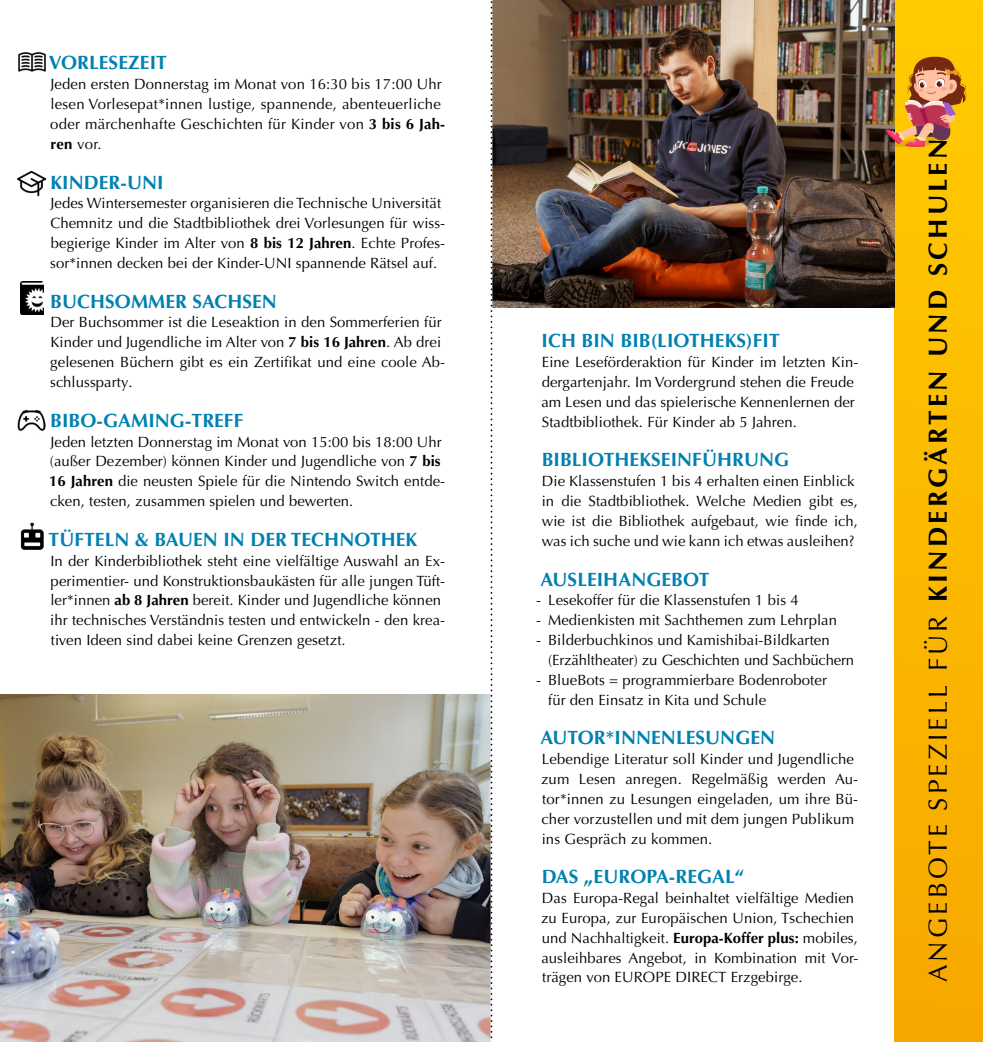
<style>
.page{position:relative;width:983px;height:1042px;background:#fff}
.page>*{position:absolute;margin:0;border:0;box-sizing:border-box;transform-origin:0 0}
.t1{font:700 26.25px "Optima LT Pro";letter-spacing:.12em;color:#000}
.t2{font:700 19.25px "Optima LT Pro";letter-spacing:.005em;color:#0081b1}
.t3{font:14.88px/19.8px "Optima LT Pro";letter-spacing:.005em;color:#000}
.s1{font-weight:700}
.s2{font-weight:400}
</style>
<div class="page">
<div style="left:893px;top:0;width:89px;height:1042px;background:linear-gradient(to bottom,#fc0,#f7a700)"></div>
<img style="left:492px;top:0;width:401px;height:308px">
<img style="left:0;top:694px;width:490px;height:348px">
<img style="left:882px;top:53px;width:87px;height:98px">
<img style="left:18px;top:409px;width:28px;height:22px">
<img style="left:18px;top:170px;width:28px;height:26px">
<img style="left:18px;top:52px;width:28px;height:20px">
<img style="left:21px;top:522px;width:22px;height:27px">
<img style="left:20px;top:281px;width:24px;height:33px">
<svg style="left:490px;top:1px;width:2px;height:1041px"></svg>
<p class="t2" style="left:49px;top:51px;width:120px">VORLESEZEIT</p>
<p class="t3" style="left:50px;top:74px;width:396px">Jeden ersten Donnerstag im Monat von 16:30 bis 17:00 Uhr lesen Vorlesepat*innen lustige, spannende, abenteuerliche oder märchenhafte Geschichten für Kinder von <span class="s1">3 bis 6 Jah&shy;ren</span> vor.</p>
<p class="t2" style="left:50px;top:170px;width:115px">KINDER-UNI</p>
<p class="t3" style="left:50px;top:194px;width:396px">Jedes Wintersemester organisieren die Technische Universität Chemnitz und die Stadtbibliothek drei Vorlesungen für wiss&shy;begierige Kinder im Alter von <span class="s1">8 bis 12 Jahren</span>. Echte Profes&shy;sor*innen decken bei der Kinder-UNI spannende Rätsel auf.</p>
<p class="t2" style="left:50px;top:289px;width:228px">BUCHSOMMER SACHSEN</p>
<p class="t3" style="left:50px;top:313px;width:396px">Der Buchsommer ist die Leseaktion in den Sommerferien für Kinder und Jugendliche im Alter von <span class="s1">7 bis 16 Jahren</span>. Ab drei gelesenen Büchern gibt es ein Zertifikat und eine coole Ab&shy;schlussparty.</p>
<p class="t2" style="left:50px;top:408px;width:194px">BIBO-GAMING-TREFF</p>
<p class="t3" style="left:49px;top:432px;width:397px">Jeden letzten Donnerstag im Monat von 15:00 bis 18:00 Uhr (außer Dezember) können Kinder und Jugendliche von <span class="s1">7 bis 16 Jahren</span> die neusten Spiele für die Nintendo Switch entde&shy;cken, testen, zusammen spielen und bewerten.</p>
<p class="t2" style="left:49px;top:527px;width:370px">TÜFTELN &amp; BAUEN IN DER TECHNOTHEK</p>
<p class="t3" style="left:50px;top:551px;width:396px">In der Kinderbibliothek steht eine vielfältige Auswahl an Ex&shy;perimentier- und Konstruktionsbaukästen für alle jungen Tüft&shy;ler*innen <span class="s1">ab 8 Jahren</span> bereit. Kinder und Jugendliche können ihr technisches Verständnis testen und entwickeln - den krea&shy;tiven Ideen sind dabei keine Grenzen gesetzt.</p>
<p class="t2" style="left:541px;top:328px;width:239px">ICH BIN BIB(LIOTHEKS)FIT</p>
<p class="t3" style="left:541px;top:352px;width:318px">Eine Leseförderaktion für Kinder im letzten Kin&shy;dergartenjahr. Im Vordergrund stehen die Freude am Lesen und das spielerische Kennenlernen der Stadtbibliothek. Für Kinder ab 5 Jahren.</p>
<p class="t2" style="left:541px;top:447px;width:249px">BIBLIOTHEKSEINFÜHRUNG</p>
<p class="t3" style="left:541px;top:471px;width:318px">Die Klassenstufen 1 bis 4 erhalten einen Einblick in die Stadtbibliothek. Welche Medien gibt es, wie ist die Bibliothek aufgebaut, wie finde ich, was ich suche und wie kann ich etwas ausleihen?</p>
<p class="t2" style="left:540px;top:567px;width:170px">AUSLEIHANGEBOT</p>
<p class="t3" style="left:536px;top:590px;width:264px">- Lesekoffer für die Klassenstufen 1 bis 4</p>
<p class="t3" style="left:536px;top:610px;width:302px">- Medienkisten mit Sachthemen zum Lehrplan</p>
<p class="t3" style="left:548px;top:630px;width:307px;text-indent:-12px">- Bilderbuchkinos und Kamishibai-Bildkarten (Erzähltheater) zu Geschichten und Sachbüchern</p>
<p class="t3" style="left:548px;top:670px;width:280px;text-indent:-12px">- BlueBots = programmierbare Bodenroboter für den Einsatz in Kita und Schule</p>
<p class="t2" style="left:540px;top:725px;width:236px">AUTOR*INNENLESUNGEN</p>
<p class="t3" style="left:541px;top:749px;width:319px">Lebendige Literatur soll Kinder und Jugendliche zum Lesen anregen. Regelmäßig werden Au&shy;tor*innen zu Lesungen eingeladen, um ihre Bü&shy;cher vorzustellen und mit dem jungen Publikum ins Gespräch zu kommen.</p>
<p class="t2" style="left:541px;top:864px;width:204px">DAS „EUROPA-REGAL“</p>
<p class="t3" style="left:541px;top:888px;width:319px">Das Europa-Regal beinhaltet vielfältige Medien zu Europa, zur Europäischen Union, Tschechien und Nachhaltigkeit. <span class="s1">Europa-Koffer plus:</span> mobiles, ausleihbares Angebot, in Kombination mit Vor&shy;trägen von EUROPE DIRECT Erzgebirge.</p>
<h1 class="t1" style="left:920px;top:982px;width:845px;rotate:-90deg"><span class="s2">ANGEBOTE SPEZIELL FÜR</span> KINDERGÄRTEN UND SCHULEN</h1>
</div>
